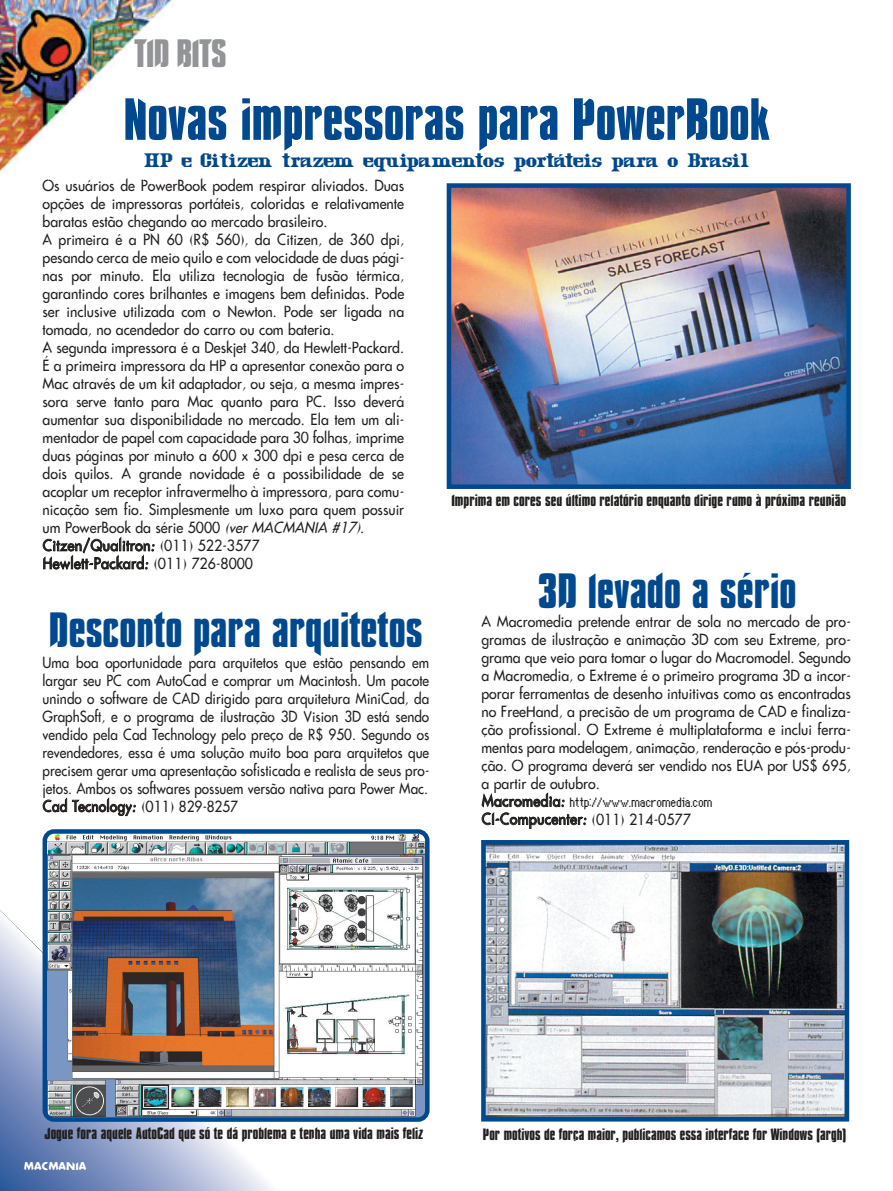
<style>
.page{position:relative;width:893px;height:1191px;background:#fff}
.page>*{position:absolute;margin:0;border:0;box-sizing:border-box;transform-origin:0 0}
.t1{font:700 54px "Compacta Vitima";color:#00498f}
.t2{font:700 45px "Compacta Vitima";color:#00498f}
.t3{font:700 36px "Compacta Vitima";letter-spacing:-.02em;color:#939497}
.t4{font:700 18px "Macmania";color:#00498f}
.t5{font:15px/18px "Futura Vitima";color:#231f1f;scale:.94 1}
.t6{font:15px/18px "Futura Vitima";color:#231f1f;text-align:justify;scale:.9 1}
.t7{font:700 15px "Compacta Vitima";color:#231f1f}
.t8{font:15px "Genoveva";color:#231f1f;scale:.94 1}
.t9{font:15px "Futura Vitima";letter-spacing:.025em;color:#231f1f;scale:.94 1}
.t10{font:700 10.5px "Futura Vitima";color:#fff}
.s1{font-style:italic}
.s2{font-family:"Futura Vitima"}
</style>
<div class="page">
<svg style="left:0;top:890px;width:272px;height:301px"></svg>
<img style="left:486px;top:845px;width:358px;height:272px">
<div style="left:481px;top:840px;width:368px;height:282px;border:4px solid #00498f"></div>
<img style="left:0;top:0;width:175px;height:172px">
<img style="left:451px;top:188px;width:394px;height:296px">
<div style="left:446px;top:183px;width:404px;height:306px;border:4px solid #00498f"></div>
<img style="left:48px;top:834px;width:376px;height:283px">
<div style="left:43px;top:829px;width:386px;height:293px;border:4px solid #00498f;border-radius:9px"></div>
<h3 class="t3" style="left:134px;top:38px;width:94px">TID BITS</h3>
<h1 class="t1" style="left:123px;top:97px;width:647px">Novas impressoras para PowerBook</h1>
<p class="t4" style="left:144px;top:153px;width:606px">HP e Citizen trazem equipamentos portáteis para o Brasil</p>
<p class="t5" style="left:43px;top:178px;width:386px">Os usuários de PowerBook podem respirar aliviados. Duas opções de impressoras portáteis, coloridas e relativamente baratas estão chegando ao mercado brasileiro.<br>A primeira é a PN 60 (R$ 560), da Citizen, de 360 dpi, pesando cerca de meio quilo e com velocidade de duas pági&shy;nas por minuto. Ela utiliza tecnologia de fusão térmica, garantindo cores brilhantes e imagens bem definidas. Pode ser inclusive utilizada com o Newton. Pode ser ligada na tomada, no acendedor do carro ou com bateria.<br>A segunda impressora é a Deskjet 340, da Hewlett-Packard.<br>É a primeira impressora da HP a apresentar conexão para o Mac através de um kit adaptador, ou seja, a mesma impres&shy;sora serve tanto para Mac quanto para PC. Isso deverá aumentar sua disponibilidade no mercado. Ela tem um ali&shy;mentador de papel com capacidade para 30 folhas, imprime duas páginas por minuto a 600 x 300 dpi e pesa cerca de dois quilos. A grande novidade é a possibilidade de se acoplar um receptor infravermelho à impressora, para comu&shy;nicação sem fio. Simplesmente um luxo para quem possuir um PowerBook da série 5000 <span class="s1">(ver MACMANIA #17)</span>.<br>Citzen/Qualitron: (011) 522-3577<br>Hewlett-Packard: (011) 726-8000</p>
<p class="t7" style="left:451px;top:494px;width:396px">Imprima em cores seu último relatório enquanto dirige rumo à próxima reunião</p>
<h2 class="t2" style="left:538px;top:572px;width:260px">3D levado a sério</h2>
<p class="t5" style="left:481px;top:613px;width:394px;text-align:justify">A Macromedia pretende entrar de sola no mercado de pro&shy;gramas de ilustração e animação 3D com seu Extreme, pro&shy;grama que veio para tomar o lugar do Macromodel. Segundo a Macromedia, o Extreme é o primeiro programa 3D a incor&shy;porar ferramentas de desenho intuitivas como as encontradas no FreeHand, a precisão de um programa de CAD e finaliza&shy;ção profissional. O Extreme é multiplataforma e inclui ferra&shy;mentas para modelagem, animação, renderação e pós-produ&shy;ção. O programa deverá ser vendido nos EUA por US$ 695, a partir de outubro.</p>
<p class="t8" style="left:481px;top:797px;width:248px"><span class="s2">Macromedia:</span> http://www.macromedia.com</p>
<p class="t9" style="left:481px;top:811px;width:224px">CI-Compucenter: (011) 214-0577</p>
<h2 class="t2" style="left:49px;top:612px;width:375px">Desconto para arquitetos</h2>
<p class="t6" style="left:43px;top:654px;width:431px">Uma boa oportunidade para arquitetos que estão pensando em largar seu PC com AutoCad e comprar um Macintosh. Um pacote unindo o software de CAD dirigido para arquitetura MiniCad, da GraphSoft, e o programa de ilustração 3D Vision 3D está sendo vendido pela Cad Technology pelo preço de R$ 950. Segundo os revendedores, essa é uma solução muito boa para arquitetos que precisem gerar uma apresentação sofisticada e realista de seus pro&shy;jetos. Ambos os softwares possuem versão nativa para Power Mac.<br>Cad Tecnology: (011) 829-8257</p>
<p class="t7" style="left:44px;top:1128px;width:380px">Jogue fora aquele AutoCad que só te dá problema e tenha uma vida mais feliz</p>
<p class="t10" style="left:24px;top:1161px;width:64px">MACMANIA</p>
<p class="t7" style="left:483px;top:1128px;width:365px">Por motivos de força maior, publicamos essa interface for Windows (argh)</p>
</div>
